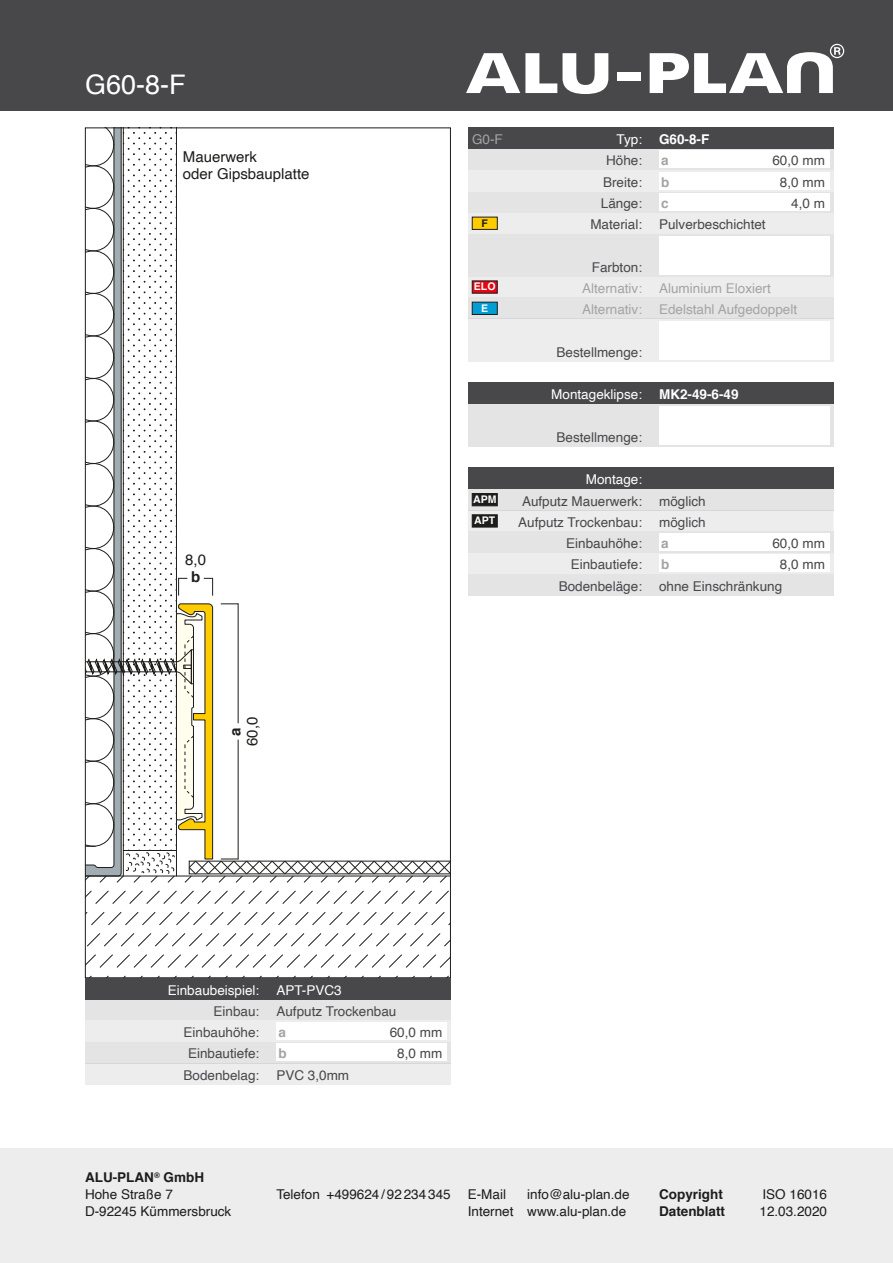
<style>
.page{position:relative;width:893px;height:1263px;background:#fff}
.page>*{position:absolute;margin:0;border:0;box-sizing:border-box;transform-origin:0 0}
.t1{font:27px "Helvetica";color:#fff}
.t2{font:15px/17px "Helvetica";color:#1d1d1b}
.t3{font:700 15px "Helvetica";color:#1d1d1b}
.t4{font:13.5px "Helvetica";color:#48484a}
.t5{font:13.5px/17px "Helvetica";color:#1d1d1b}
.t6{font:13.5px "Helvetica";color:#a4a4a6}
.t7{font:13.5px "Helvetica";color:#fff}
.t8{font:700 13.5px "Helvetica";color:#1d1d1b}
.t9{font:700 13.5px "Helvetica";color:#fff}
.t10{font:700 13.5px "Helvetica";color:#a4a4a6}
.t11{font:13.5px "Helvetica";color:#a4a4a7}
.t12{font:700 10.5px/21.3px "Helvetica";color:#fff}
.t13{font:700 10.5px "Helvetica";color:#1d1d1b}
.s1{font-weight:700}
</style>
<div class="page">
<div style="left:0;top:1148px;width:893px;height:115px;background:#ededee"></div>
<div style="left:0;top:0;width:893px;height:111px;background:#48484a"></div>
<svg style="left:87px;top:890px;width:362px;height:14px"></svg>
<svg style="left:87px;top:912px;width:362px;height:14px"></svg>
<svg style="left:87px;top:933px;width:362px;height:14px"></svg>
<svg style="left:87px;top:954px;width:362px;height:14px"></svg>
<svg style="left:90px;top:975px;width:359px;height:1px"></svg>
<svg style="left:87px;top:130px;width:362px;height:753px"></svg>
<hr style="left:238px;top:604px;width:1px;height:119px;background:#1d1d1b">
<hr style="left:238px;top:740px;width:1px;height:119px;background:#1d1d1b">
<div style="left:468px;top:574px;width:365px;height:21px;background:#e4e4e5"></div>
<div style="left:468px;top:553px;width:365px;height:21px;background:#ededee"></div>
<div style="left:659px;top:555px;width:170px;height:17px;background:#fff"></div>
<svg style="left:468px;top:489px;width:365px;height:64px;background:#e5e5e6"></svg>
<div style="left:659px;top:534px;width:170px;height:17px;background:#fff"></div>
<div style="left:468px;top:468px;width:365px;height:21px;background:#48484a"></div>
<div style="left:85px;top:999px;width:366px;height:21px;background:#e4e4e5"></div>
<svg style="left:85px;top:1020px;width:366px;height:64px"></svg>
<div style="left:276px;top:1023px;width:170px;height:17px;background:#fff"></div>
<div style="left:85px;top:978px;width:366px;height:21px;background:#48484a"></div>
<div style="left:468px;top:276px;width:365px;height:22px;background:#ededee"></div>
<svg style="left:468px;top:298px;width:365px;height:63px"></svg>
<div style="left:468px;top:191px;width:365px;height:22px;background:#e4e4e5"></div>
<div style="left:659px;top:193px;width:170px;height:17px;background:#fff"></div>
<div style="left:468px;top:170px;width:365px;height:21px;background:#ededee"></div>
<div style="left:659px;top:172px;width:170px;height:17px;background:#fff"></div>
<div style="left:468px;top:149px;width:365px;height:21px;background:#e4e4e5"></div>
<div style="left:659px;top:151px;width:170px;height:17px;background:#fff"></div>
<div style="left:468px;top:128px;width:365px;height:21px;background:#48484a"></div>
<svg style="left:468px;top:213px;width:365px;height:63px;background:#e7e7e8"></svg>
<div style="left:659px;top:236px;width:170px;height:38px;background:#fff"></div>
<div style="left:468px;top:404px;width:365px;height:42px;background:#e4e4e5"></div>
<div style="left:659px;top:406px;width:170px;height:38px;background:#fff"></div>
<div style="left:468px;top:383px;width:365px;height:21px;background:#48484a"></div>
<div style="left:472px;top:493px;width:25px;height:13px;background:#1d1d1b"></div>
<div style="left:472px;top:514px;width:25px;height:13px;background:#1d1d1b;border:1px solid #1d1d1b"></div>
<div style="left:472px;top:217px;width:25px;height:13px;background:#fc0;border:1px solid #1d1d1b"></div>
<div style="left:472px;top:281px;width:25px;height:12px;background:#e30614"></div>
<div style="left:472px;top:302px;width:25px;height:13px;background:#009ed4;border:1px solid #1d1d1b"></div>
<svg style="left:650px;top:44px;width:194px;height:49px"></svg>
<div style="left:617px;top:72px;width:23px;height:9px;background:#fff"></div>
<svg style="left:466px;top:53px;width:142px;height:41px"></svg>
<h1 class="t1" style="left:85px;top:63px;width:102px">G60-8-F</h1>
<p class="t2" style="left:183px;top:148px;width:128px">Mauerwerk<br>oder Gipsbauplatte</p>
<p class="t2" style="left:185px;top:552px;width:22px">8,0</p>
<p class="t3" style="left:191px;top:565px;width:11px">b</p>
<p class="t2" style="left:244px;top:746px;width:31px;rotate:-90deg">60,0</p>
<p class="t3" style="left:223px;top:736px;width:10px;rotate:-90deg">a</p>
<p class="t11" style="left:472px;top:129px;width:32px">G0-F</p>
<p class="t7" style="left:617px;top:129px;width:27px">Typ:</p>
<p class="t9" style="left:659px;top:128px;width:52px">G60-8-F</p>
<p class="t4" style="left:606px;top:150px;width:38px">Höhe:</p>
<p class="t10" style="left:661px;top:150px;width:9px">a</p>
<p class="t4" style="left:772px;top:150px;width:54px">60,0 mm</p>
<p class="t4" style="left:603px;top:171px;width:41px">Breite:</p>
<p class="t10" style="left:661px;top:171px;width:10px">b</p>
<p class="t4" style="left:780px;top:171px;width:47px">8,0 mm</p>
<p class="t4" style="left:601px;top:193px;width:43px">Länge:</p>
<p class="t10" style="left:661px;top:192px;width:9px">c</p>
<p class="t4" style="left:791px;top:193px;width:35px">4,0 m</p>
<p class="t13" style="left:482px;top:214px;width:8px">F</p>
<p class="t4" style="left:590px;top:214px;width:53px">Material:</p>
<p class="t4" style="left:659px;top:214px;width:108px">Pulverbeschichtet</p>
<p class="t4" style="left:592px;top:256px;width:52px">Farbton:</p>
<p class="t12" style="left:474px;top:276px;width:23px;text-align:center">ELO<br>E</p>
<p class="t6" style="left:582px;top:278px;width:62px">Alternativ:</p>
<p class="t6" style="left:659px;top:278px;width:113px">Aluminium Eloxiert</p>
<p class="t6" style="left:582px;top:299px;width:62px">Alternativ:</p>
<p class="t6" style="left:659px;top:299px;width:140px">Edelstahl Aufgedoppelt</p>
<p class="t4" style="left:557px;top:342px;width:87px">Bestellmenge:</p>
<p class="t7" style="left:551px;top:384px;width:92px">Montageklipse:</p>
<p class="t9" style="left:659px;top:384px;width:81px">MK2-49-6-49</p>
<p class="t4" style="left:557px;top:427px;width:87px">Bestellmenge:</p>
<p class="t12" style="left:473px;top:489px;width:25px">APM<br>APT</p>
<p class="t7" style="left:586px;top:469px;width:58px">Montage:</p>
<p class="t4" style="left:518px;top:512px;width:125px">Aufputz Trockenbau:</p>
<p class="t4" style="left:659px;top:512px;width:48px">möglich</p>
<p class="t4" style="left:522px;top:490px;width:122px">Aufputz Mauerwerk:</p>
<p class="t4" style="left:659px;top:490px;width:48px">möglich</p>
<p class="t4" style="left:566px;top:533px;width:77px">Einbauhöhe:</p>
<p class="t10" style="left:661px;top:532px;width:9px">a</p>
<p class="t4" style="left:772px;top:533px;width:54px">60,0 mm</p>
<p class="t4" style="left:571px;top:554px;width:73px">Einbautiefe:</p>
<p class="t10" style="left:661px;top:554px;width:10px">b</p>
<p class="t4" style="left:780px;top:554px;width:47px">8,0 mm</p>
<p class="t4" style="left:559px;top:575px;width:85px">Bodenbeläge:</p>
<p class="t4" style="left:659px;top:575px;width:125px">ohne Einschränkung</p>
<p class="t7" style="left:168px;top:979px;width:93px">Einbaubeispiel:</p>
<p class="t4" style="left:214px;top:1001px;width:47px">Einbau:</p>
<p class="t7" style="left:276px;top:979px;width:67px">APT-PVC3</p>
<p class="t4" style="left:276px;top:1001px;width:122px">Aufputz Trockenbau</p>
<p class="t4" style="left:184px;top:1022px;width:77px">Einbauhöhe:</p>
<p class="t10" style="left:279px;top:1021px;width:9px">a</p>
<p class="t4" style="left:390px;top:1022px;width:54px">60,0 mm</p>
<p class="t4" style="left:188px;top:1043px;width:73px">Einbautiefe:</p>
<p class="t10" style="left:279px;top:1043px;width:10px">b</p>
<p class="t4" style="left:397px;top:1043px;width:47px">8,0 mm</p>
<p class="t4" style="left:184px;top:1064px;width:77px">Bodenbelag:</p>
<p class="t4" style="left:276px;top:1064px;width:74px">PVC 3,0mm</p>
<p class="t5" style="left:85px;top:1169px;width:148px"><span class="s1">ALU-PLAN</span><sup>®</sup> <span class="s1">GmbH<br></span>Hohe Straße 7<br>D-92245 Kümmersbruck</p>
<p class="t5" style="left:276px;top:1186px;width:176px">Telefon +499624 /92234345</p>
<p class="t8" style="left:659px;top:1183px;width:65px">Copyright</p>
<p class="t5" style="left:762px;top:1186px;width:66px">ISO 16016</p>
<p class="t8" style="left:659px;top:1200px;width:68px">Datenblatt</p>
<p class="t5" style="left:759px;top:1203px;width:69px">12.03.2020</p>
<p class="t5" style="left:468px;top:1186px;width:163px;text-align:right">info@alu-plan.de<br>Internet www.alu-plan.de</p>
<p class="t5" style="left:468px;top:1186px;width:40px">E-Mail</p>
</div>
